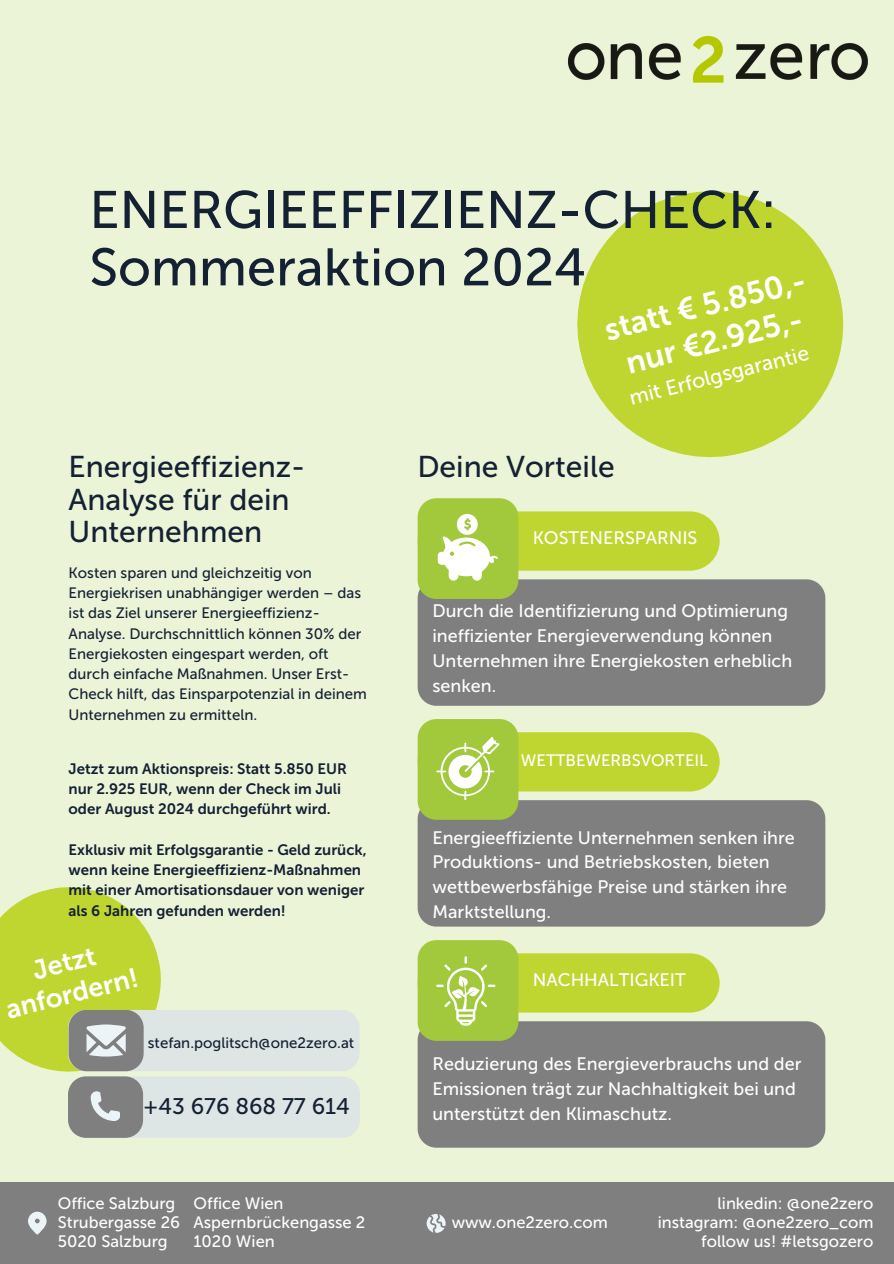
<style>
.page{position:relative;width:894px;height:1264px;background:#fff}
.page>*{position:absolute;margin:0;border:0;box-sizing:border-box;transform-origin:0 0}
.t1{font:52.5px/57.3px "Museo Sans 500";color:#132133}
.t2{font:31.5px/37px "Museo Sans 700";color:#fff;text-align:center}
.t3{font:30px/32.7px "Museo Sans 500";color:#132133}
.t4{font:27px/31.5px "Museo Sans 700";color:#fff;text-align:center}
.t5{font:22.5px "Museo Sans 500";color:#132133}
.t6{font:21px "Museo Sans 500";color:#fff}
.t7{font:18px/24.8px "Museo Sans 500";color:#fff}
.t8{font:16.5px "Museo Sans 500";color:#fff}
.t9{font:15px/20.2px "Museo Sans 500";color:#132133}
.t10{font:15px/20.2px "Museo Sans 700";color:#132133}
</style>
<div class="page">
<div style="left:0;top:0;width:893px;height:1263px;background:#ecf4d8"></div>
<div style="left:417px;top:579px;width:407px;height:126px;background:#7f7f7f"></div>
<div style="left:417px;top:511px;width:302px;height:59px;background:#bfd630;border-radius:30px"></div>
<div style="left:417px;top:498px;width:101px;height:101px;background:#a2c93b;border-radius:19px"></div>
<div style="left:417px;top:800px;width:407px;height:126px;background:#7f7f7f"></div>
<div style="left:417px;top:732px;width:302px;height:59px;background:#bfd630;border-radius:30px"></div>
<div style="left:417px;top:719px;width:101px;height:100px;background:#a2c93b;border-radius:19px"></div>
<div style="left:417px;top:1021px;width:407px;height:126px;background:#7f7f7f"></div>
<div style="left:417px;top:953px;width:302px;height:59px;background:#bfd630;border-radius:30px"></div>
<div style="left:417px;top:940px;width:101px;height:100px;background:#a2c93b;border-radius:19px"></div>
<div style="left:0;top:1181px;width:893px;height:82px;background:#7f7f7f"></div>
<svg style="left:426px;top:1214px;width:19px;height:18px"></svg>
<svg style="left:28px;top:1211px;width:19px;height:23px"></svg>
<img style="left:568px;top:35px;width:300px;height:48px">
<svg style="left:577px;top:191px;width:267px;height:267px;fill:#bfd630"></svg>
<svg style="left:437px;top:514px;width:60px;height:66px"></svg>
<svg style="left:436px;top:737px;width:63px;height:63px"></svg>
<svg style="left:436px;top:956px;width:59px;height:69px"></svg>
<svg style="left:0;top:887px;width:360px;height:250px"></svg>
<h5 class="t1" style="left:89px;top:181px;width:688px">ENERGIEEFFIZIENZ-CHECK:<br>Sommeraktion 2024</h5>
<h2 class="t2" style="left:600px;top:312px;width:208px;rotate:-14deg">statt € 5.850,- nur €2.925,-</h2>
<p class="t6" style="left:626px;top:385px;width:186px;rotate:-14deg">mit Erfolgsgarantie</p>
<p class="t3" style="left:69px;top:450px;width:238px">Energieeffizienz-<br>Analyse für dein<br>Unternehmen</p>
<h4 class="t9" style="left:69px;top:562px;width:300px">Kosten sparen und gleichzeitig von Energiekrisen unabhängiger werden – das ist das Ziel unserer Energieeffizienz-Analyse. Durchschnittlich können 30% der Energiekosten eingespart werden, oft durch einfache Maßnahmen. Unser Erst-Check hilft, das Einsparpotenzial in deinem Unternehmen zu ermitteln.</h4>
<p class="t10" style="left:69px;top:758px;width:280px">Jetzt zum Aktionspreis: Statt 5.850 EUR nur 2.925 EUR, wenn der Check im Juli oder August 2024 durchgeführt wird.</p>
<h5 class="t10" style="left:69px;top:839px;width:299px">Exklusiv mit Erfolgsgarantie - Geld zurück, wenn keine Energieeffizienz-Maßnahmen mit einer Amortisationsdauer von weniger als 6 Jahren gefunden werden!</h5>
<p class="t4" style="left:-5px;top:964px;width:137px;rotate:-14deg">Jetzt anfordern!</p>
<p class="t9" style="left:148px;top:1032px;width:208px">stefan.poglitsch@one2zero.at</p>
<p class="t5" style="left:143px;top:1092px;width:208px">+43 676 868 77 614</p>
<p class="t8" style="left:58px;top:1193px;width:119px">Office Salzburg</p>
<p class="t8" style="left:58px;top:1212px;width:124px">Strubergasse 26</p>
<p class="t8" style="left:58px;top:1231px;width:111px">5020 Salzburg</p>
<p class="t8" style="left:193px;top:1193px;width:91px">Office Wien</p>
<h6 class="t8" style="left:193px;top:1212px;width:173px">Aspernbrückengasse 2</h6>
<p class="t8" style="left:193px;top:1231px;width:83px">1020 Wien</p>
<p class="t3" style="left:417px;top:450px;width:199px">Deine Vorteile</p>
<h1 class="t7" style="left:532px;top:525px;width:166px">KOSTENERSPARNIS</h1>
<p class="t7" style="left:432px;top:598px;width:361px">Durch die Identifizierung und Optimierung ineffizienter Energieverwendung können Unternehmen ihre Energiekosten erheblich senken.</p>
<h3 class="t8" style="left:521px;top:750px;width:188px">WETTBEWERBSVORTEIL</h3>
<p class="t7" style="left:432px;top:825px;width:363px">Energieeffiziente Unternehmen senken ihre Produktions- und Betriebskosten, bieten wettbewerbsfähige Preise und stärken ihre Marktstellung.</p>
<h3 class="t7" style="left:532px;top:967px;width:155px">NACHHALTIGKEIT</h3>
<h6 class="t7" style="left:432px;top:1051px;width:370px">Reduzierung des Energieverbrauchs und der<br>Emissionen trägt zur Nachhaltigkeit bei und unterstützt den Klimaschutz.</h6>
<p class="t8" style="left:451px;top:1212px;width:157px">www.one2zero.com</p>
<h6 class="t8" style="left:717px;top:1193px;width:157px">linkedin: @one2zero</h6>
<p class="t8" style="left:657px;top:1212px;width:217px">instagram: @one2zero_com</p>
<p class="t8" style="left:701px;top:1231px;width:174px">follow us! #letsgozero</p>
</div>
